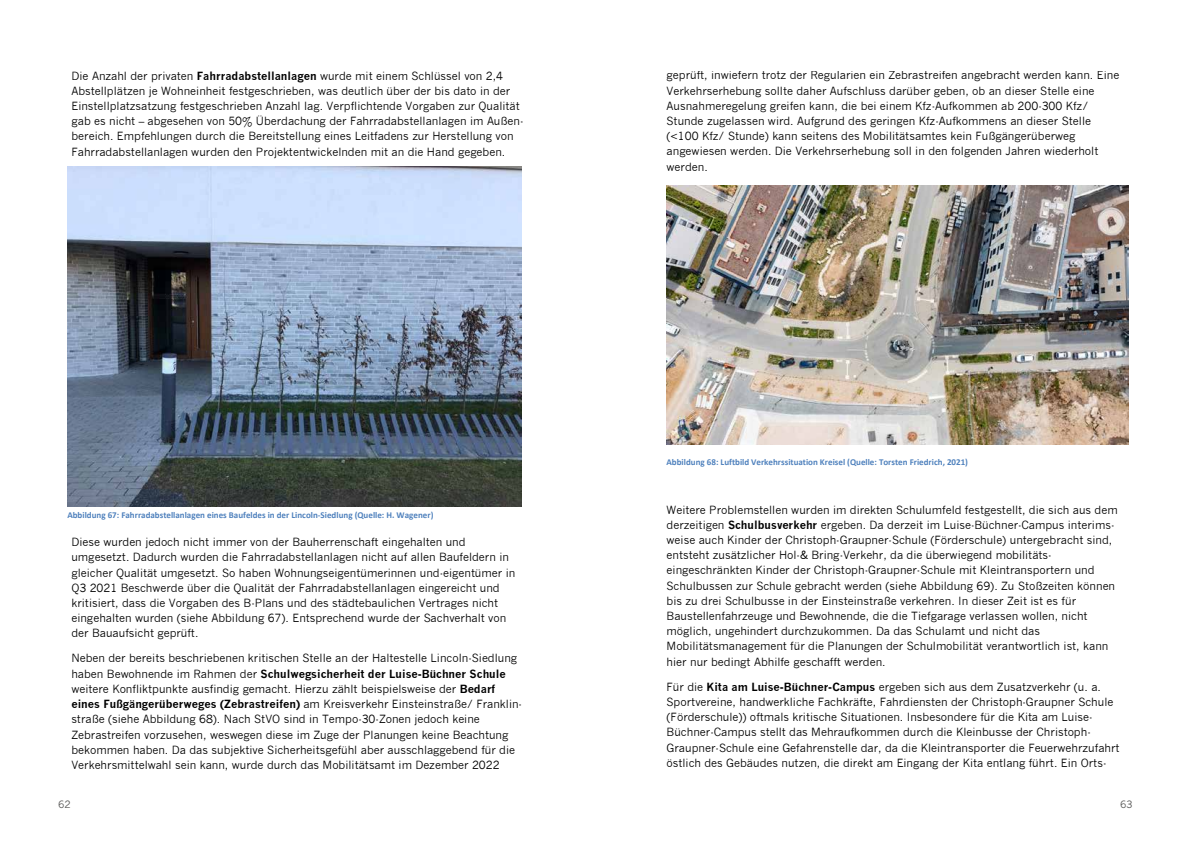
<style>
.page{position:relative;width:1191px;height:842px;background:#fff}
.page>*{position:absolute;margin:0;border:0;box-sizing:border-box;transform-origin:0 0}
.t1{font:11px/15.2px "News Gothic";color:#000}
.t2{font:10px "News Gothic MT Std";color:#575756}
.t3{font:700 9px "Calibri";color:#4f81bd}
.s1{font-weight:700}
</style>
<div class="page">
<img style="left:666px;top:185px;width:462px;height:260px">
<img style="left:68px;top:166px;width:453px;height:340px">
<p class="t1" style="left:71px;top:68px;width:453px">Die Anzahl der privaten <span class="s1">Fahrradabstellanlagen</span> wurde mit einem Schlüssel von 2,4<br>Abstellplätzen je Wohneinheit festgeschrieben, was deutlich über der bis dato in der Einstellplatzsatzung festgeschrieben Anzahl lag. Verpflichtende Vorgaben zur Qualität gab es nicht – abgesehen von 50% Überdachung der Fahrradabstellanlagen im Außen&shy;bereich. Empfehlungen durch die Bereitstellung eines Leitfadens zur Herstellung von Fahrradabstellanlagen wurden den Projektentwickelnden mit an die Hand gegeben.</p>
<p class="t3" style="left:67px;top:508px;width:367px">Abbildung 67: Fahrradabstellanlagen eines Baufeldes in der Lincoln-Siedlung (Quelle: H. Wagener)</p>
<p class="t1" style="left:71px;top:534px;width:445px">Diese wurden jedoch nicht immer von der Bauherrenschaft eingehalten und umgesetzt. Dadurch wurden die Fahrradabstellanlagen nicht auf allen Baufeldern in gleicher Qualität umgesetzt. So haben Wohnungseigentümerinnen und-eigentümer in Q3 2021 Beschwerde über die Qualität der Fahrradabstellanlagen eingereicht und kritisiert, dass die Vorgaben des B-Plans und des städtebaulichen Vertrages nicht eingehalten wurden (siehe Abbildung 67). Entsprechend wurde der Sachverhalt von der Bauaufsicht geprüft.</p>
<p class="t1" style="left:71px;top:651px;width:452px">Neben der bereits beschriebenen kritischen Stelle an der Haltestelle Lincoln-Siedlung haben Bewohnende im Rahmen der <span class="s1">Schulwegsicherheit der Luise-Büchner Schule </span>weitere Konfliktpunkte ausfindig gemacht. Hierzu zählt beispielsweise der <span class="s1">Bedarf eines Fußgängerüberweges (Zebrastreifen)</span> am Kreisverkehr Einsteinstraße/ Franklin&shy;straße (siehe Abbildung 68). Nach StVO sind in Tempo-30-Zonen jedoch keine Zebrastreifen vorzusehen, weswegen diese im Zuge der Planungen keine Beachtung bekommen haben. Da das subjektive Sicherheitsgefühl aber ausschlaggebend für die Verkehrsmittelwahl sein kann, wurde durch das Mobilitätsamt im Dezember 2022</p>
<p class="t1" style="left:666px;top:68px;width:454px">geprüft, inwiefern trotz der Regularien ein Zebrastreifen angebracht werden kann. Eine Verkehrserhebung sollte daher Aufschluss darüber geben, ob an dieser Stelle eine Ausnahmeregelung greifen kann, die bei einem Kfz-Aufkommen ab 200-300 Kfz/ Stunde zugelassen wird. Aufgrund des geringen Kfz-Aufkommens an dieser Stelle (&lt;100 Kfz/ Stunde) kann seitens des Mobilitätsamtes kein Fußgängerüberweg angewiesen werden. Die Verkehrserhebung soll in den folgenden Jahren wiederholt werden.</p>
<p class="t3" style="left:666px;top:456px;width:303px">Abbildung 68: Luftbild Verkehrssituation Kreisel (Quelle: Torsten Friedrich, 2021)</p>
<p class="t1" style="left:666px;top:502px;width:453px">Weitere Problemstellen wurden im direkten Schulumfeld festgestellt, die sich aus dem derzeitigen <span class="s1">Schulbusverkehr</span> ergeben. Da derzeit im Luise-Büchner-Campus interims&shy;weise auch Kinder der Christoph-Graupner-Schule (Förderschule) untergebracht sind, entsteht zusätzlicher Hol-&amp; Bring-Verkehr, da die überwiegend mobilitäts&shy;eingeschränkten Kinder der Christoph-Graupner-Schule mit Kleintransportern und Schulbussen zur Schule gebracht werden (siehe Abbildung 69). Zu Stoßzeiten können bis zu drei Schulbusse in der Einsteinstraße verkehren. In dieser Zeit ist es für Baustellenfahrzeuge und Bewohnende, die die Tiefgarage verlassen wollen, nicht möglich, ungehindert durchzukommen. Da das Schulamt und nicht das Mobilitätsmanagement für die Planungen der Schulmobilität verantwortlich ist, kann hier nur bedingt Abhilfe geschafft werden.</p>
<p class="t1" style="left:666px;top:679px;width:454px">Für die <span class="s1">Kita am Luise-Büchner-Campus</span> ergeben sich aus dem Zusatzverkehr (u. a.<br>Sportvereine, handwerkliche Fachkräfte, Fahrdiensten der Christoph-Graupner Schule (Förderschule)) oftmals kritische Situationen. Insbesondere für die Kita am Luise-Büchner-Campus stellt das Mehraufkommen durch die Kleinbusse der Christoph-Graupner-Schule eine Gefahrenstelle dar, da die Kleintransporter die Feuerwehrzufahrt östlich des Gebäudes nutzen, die direkt am Eingang der Kita entlang führt. Ein Orts-</p>
<p class="t2" style="left:58px;top:799px;width:14px">62</p>
<p class="t2" style="left:1120px;top:799px;width:14px">63</p>
</div>
